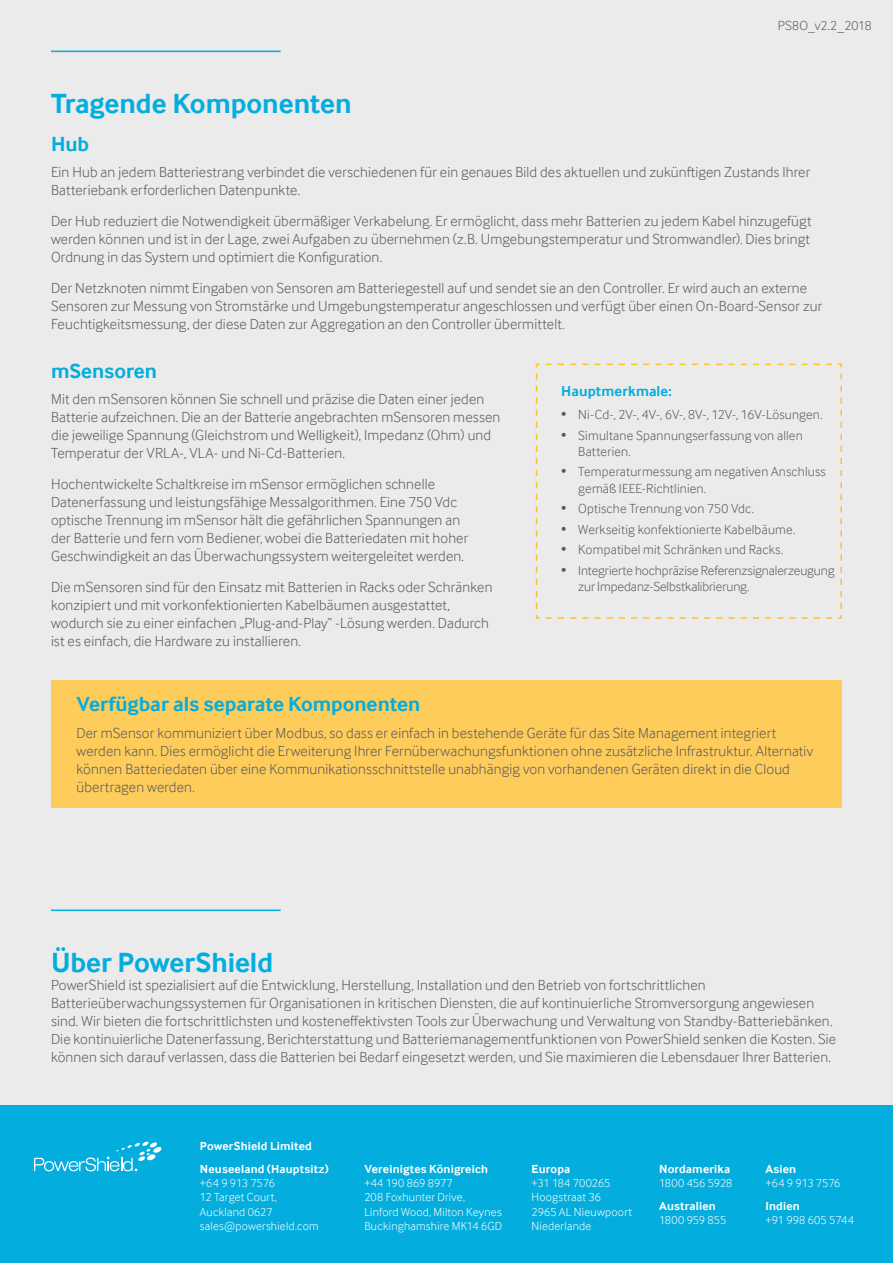
<style>
.page{position:relative;width:893px;height:1263px;background:#ebebec}
.page>*{position:absolute;margin:0;border:0;box-sizing:border-box;transform-origin:0 0}
.Heading_1{font:700 28.5px "Inter Face";letter-spacing:-.005em;color:#03addd}
.Heading_2{font:700 21px "Inter Face";letter-spacing:-.005em;color:#03addd}
.t1{font:700 18.9px "Inter Face";color:#fff}
.Body{font:300 15px/18px "Inter Face";letter-spacing:.01em;color:#5a595c}
.FLEdit{font:700 14.7px "Inter Face";letter-spacing:.005em;color:#03addd}
.t2{font:300 13.5px/16.2px "Inter Face";letter-spacing:.015em;color:#5a595c}
.t3{font:300 13.5px/16.2px "Inter Face";letter-spacing:-.005em;color:#5a595c}
.t4{font:300 12px/14.4px "Inter Face";letter-spacing:.02em;color:#fff}
.t5{font:700 12px/14.4px "Inter Face";letter-spacing:.015em;color:#fff}
.t6{font:300 12px/14.4px "Inter Face";letter-spacing:-.005em;color:#fff}
.s1{font-weight:700}
.s2{font-weight:300}
</style>
<div class="page">
<div style="left:0;top:1106px;width:893px;height:157px;background:#03addd"></div>
<svg style="left:34px;top:1141px;width:128px;height:30px"></svg>
<hr style="left:51px;top:51px;width:230px;height:1px;background:#03addd">
<div style="left:51px;top:680px;width:791px;height:128px;background:#fecc5a"></div>
<svg style="left:535px;top:363px;width:307px;height:256px"></svg>
<hr style="left:51px;top:909px;width:230px;height:2px;background:#03addd">
<p class="t2" style="left:778px;top:18px;width:95px">PS8O_v2.2_2018</p>
<p class="Heading_1" style="left:51px;top:87px;width:302px">Tragende Komponenten</p>
<p class="Heading_2" style="left:51px;top:131px;width:40px">Hub</p>
<p class="Body" style="left:51px;top:163px;width:761px">Ein Hub an jedem Batteriestrang verbindet die verschiedenen für ein genaues Bild des aktuellen und zukünftigen Zustands Ihrer<br>Batteriebank erforderlichen Datenpunkte.</p>
<p class="Body" style="left:51px;top:212px;width:762px;text-align:justify">Der Hub reduziert die Notwendigkeit übermäßiger Verkabelung. Er ermöglicht, dass mehr Batterien zu jedem Kabel hinzugefügt werden können und ist in der Lage, zwei Aufgaben zu übernehmen (z.B. Umgebungstemperatur und Stromwandler). Dies bringt Ordnung in das System und optimiert die Konfiguration.</p>
<p class="Body" style="left:51px;top:278px;width:773px">Der Netzknoten nimmt Eingaben von Sensoren am Batteriegestell auf und sendet sie an den Controller. Er wird auch an externe<br>Sensoren zur Messung von Stromstärke und Umgebungstemperatur angeschlossen und verfügt über einen On-Board-Sensor zur<br>Feuchtigkeitsmessung, der diese Daten zur Aggregation an den Controller übermittelt.</p>
<p class="Heading_2" style="left:51px;top:358px;width:108px">mSensoren</p>
<p class="Body" style="left:51px;top:390px;width:451px">Mit den mSensoren können Sie schnell und präzise die Daten einer jeden Batterie aufzeichnen. Die an der Batterie angebrachten mSensoren messen die jeweilige Spannung (Gleichstrom und Welligkeit), Impedanz (Ohm) und Temperatur der VRLA-, VLA- und Ni-Cd-Batterien.</p>
<p class="Body" style="left:51px;top:475px;width:419px">Hochentwickelte Schaltkreise im mSensor ermöglichen schnelle Datenerfassung und leistungsfähige Messalgorithmen. Eine 750 Vdc optische Trennung im mSensor hält die gefährlichen Spannungen an der Batterie und fern vom Bediener, wobei die Batteriedaten mit hoher Geschwindigkeit an das Überwachungssystem weitergeleitet werden.</p>
<p class="Body" style="left:51px;top:578px;width:443px">Die mSensoren sind für den Einsatz mit Batterien in Racks oder Schränken konzipiert und mit vorkonfektionierten Kabelbäumen ausgestattet, wodurch sie zu einer einfachen „Plug-and-Play“ -Lösung werden. Dadurch ist es einfach, die Hardware zu installieren.</p>
<p class="FLEdit" style="left:561px;top:383px;width:112px">Hauptmerkmale:</p>
<p class="t2" style="left:561px;top:407px;width:263px">• Ni-Cd-, 2V-, 4V-, 6V-, 8V-, 12V-, 16V-Lösungen.</p>
<p class="t2" style="left:578px;top:427px;width:226px;text-indent:-17px">• Simultane Spannungserfassung von allen<br>Batterien.</p>
<p class="t2" style="left:578px;top:464px;width:249px;text-indent:-17px">• Temperaturmessung am negativen Anschluss gemäß IEEE-Richtlinien.</p>
<p class="t2" style="left:561px;top:500px;width:194px">• Optische Trennung von 750 Vdc.</p>
<p class="t2" style="left:561px;top:521px;width:235px">• Werkseitig konfektionierte Kabelbäume.</p>
<p class="t2" style="left:561px;top:541px;width:223px">• Kompatibel mit Schränken und Racks.</p>
<p class="t3" style="left:578px;top:562px;width:258px;text-indent:-17px">• Integrierte hochpräzise Referenzsignalerzeugung zur Impedanz-Selbstkalibrierung.</p>
<p class="Heading_2" style="left:77px;top:692px;width:345px">Verfügbar als separate Komponenten</p>
<p class="Body" style="left:77px;top:724px;width:738px">Der mSensor kommuniziert über Modbus, so dass er einfach in bestehende Geräte für das Site Management integriert werden kann. Dies ermöglicht die Erweiterung Ihrer Fernüberwachungsfunktionen ohne zusätzliche Infrastruktur. Alternativ können Batteriedaten über eine Kommunikationsschnittstelle unabhängig von vorhandenen Geräten direkt in die Cloud übertragen werden.</p>
<p class="Heading_1" style="left:51px;top:945px;width:224px">Über PowerShield</p>
<p class="Body" style="left:51px;top:975px;width:787px">PowerShield ist spezialisiert auf die Entwicklung, Herstellung, Installation und den Betrieb von fortschrittlichen Batterieüberwachungssystemen für Organisationen in kritischen Diensten, die auf kontinuierliche Stromversorgung angewiesen sind. Wir bieten die fortschrittlichsten und kosteneffektivsten Tools zur Überwachung und Verwaltung von Standby-Batteriebänken.<br>Die kontinuierliche Datenerfassung, Berichterstattung und Batteriemanagementfunktionen von PowerShield senken die Kosten. Sie können sich darauf verlassen, dass die Batterien bei Bedarf eingesetzt werden, und Sie maximieren die Lebensdauer Ihrer Batterien.</p>
<p class="t5" style="left:200px;top:1138px;width:114px">PowerShield Limited</p>
<p class="t4" style="left:200px;top:1161px;width:130px"><span class="s1">Neuseeland (Hauptsitz) </span>+64 9 913 7576<br>12 Target Court,<br>Auckland 0627 sales@powershield.com</p>
<p class="t4" style="left:364px;top:1161px;width:139px"><span class="s1">Vereinigtes Königreich </span>+44 190 869 8977<br>208 Foxhunter Drive,<br>Linford Wood, Milton Keynes<br>Buckinghamshire MK14 6GD</p>
<p class="t4" style="left:531px;top:1161px;width:102px"><span class="s1">Europa<br></span>+31 184 700265<br>Hoogstraat 36<br>2965 AL Nieuwpoort<br>Niederlande</p>
<p class="t5" style="left:659px;top:1161px;width:75px">Nordamerika<br><span class="s2">1800 456 5928</span></p>
<p class="t6" style="left:765px;top:1161px;width:77px"><span class="s1">Asien<br></span>+64 9 913 7576</p>
<p class="t4" style="left:765px;top:1198px;width:90px"><span class="s1">Indien<br></span>+91 998 605 5744</p>
<p class="t5" style="left:659px;top:1198px;width:69px">Australien<br><span class="s2">1800 959 855</span></p>
<p class="t1" style="left:688px;top:1213px;width:157px">More up. More out.</p>
</div>
